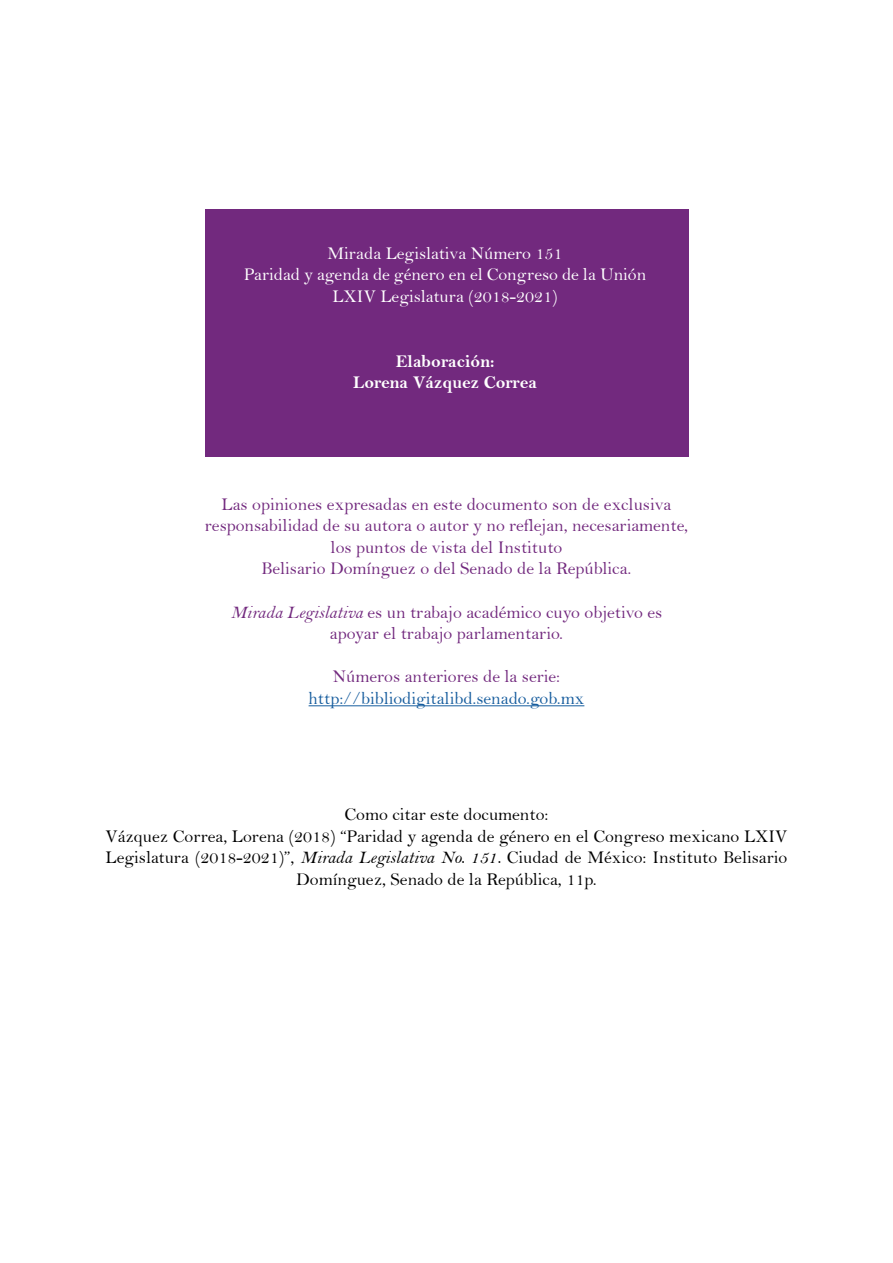
<style>
.page{position:relative;width:893px;height:1263px;background:#fff}
.page>*{position:absolute;margin:0;border:0;box-sizing:border-box;transform-origin:0 0}
.t1{font:18px/21.6px "Bell";color:#72297e;text-align:center}
.t2{font:18px/21.6px "Bell";color:#000;text-align:center}
.t3{font:18px "Bell";color:#fff}
.t4{font:18px "Bell";color:#175d9e}
.t5{font:18px "Bell MT Bold";color:#fff}
.s1{font-family:"Bell MT Italic"}
</style>
<div class="page">
<div style="left:205px;top:209px;width:483px;height:248px;background:#72297e"></div>
<hr style="left:309px;top:705px;width:275px;height:1px;background:#175d9e">
<p class="t3" style="left:328px;top:242px;width:237px">Mirada Legislativa Número 151</p>
<p class="t3" style="left:244px;top:264px;width:404px">Paridad y agenda de género en el Congreso de la Unión</p>
<p class="t3" style="left:333px;top:285px;width:226px">LXIV Legislatura (2018-2021)</p>
<p class="t5" style="left:396px;top:350px;width:100px">Elaboración:</p>
<p class="t5" style="left:353px;top:372px;width:185px">Lorena Vázquez Correa</p>
<p class="t1" style="left:222px;top:493px;width:451px">Las opiniones expresadas en este documento son de exclusiva</p>
<p class="t1" style="left:205px;top:515px;width:485px">responsabilidad de su autora o autor y no reflejan, necesariamente, los puntos de vista del Instituto</p>
<p class="t1" style="left:261px;top:558px;width:372px">Belisario Domínguez o del Senado de la República.</p>
<p class="t1" style="left:231px;top:601px;width:433px"><span class="s1">Mirada Legislativa</span> es un trabajo académico cuyo objetivo es</p>
<p class="t1" style="left:330px;top:623px;width:235px">apoyar el trabajo parlamentario.</p>
<p class="t1" style="left:333px;top:666px;width:229px">Números anteriores de la serie:</p>
<p class="t4" style="left:309px;top:687px;width:277px">http://bibliodigitalibd.senado.gob.mx</p>
<p class="t2" style="left:345px;top:803px;width:205px">Como citar este documento:</p>
<p class="t2" style="left:106px;top:825px;width:683px">Vázquez Correa, Lorena (2018) “Paridad y agenda de género en el Congreso mexicano LXIV<br>Legislatura (2018-2021)”, <span class="s1">Mirada Legislativa No. 151.</span> Ciudad de México: Instituto Belisario<br>Domínguez, Senado de la República, 11p.</p>
</div>
